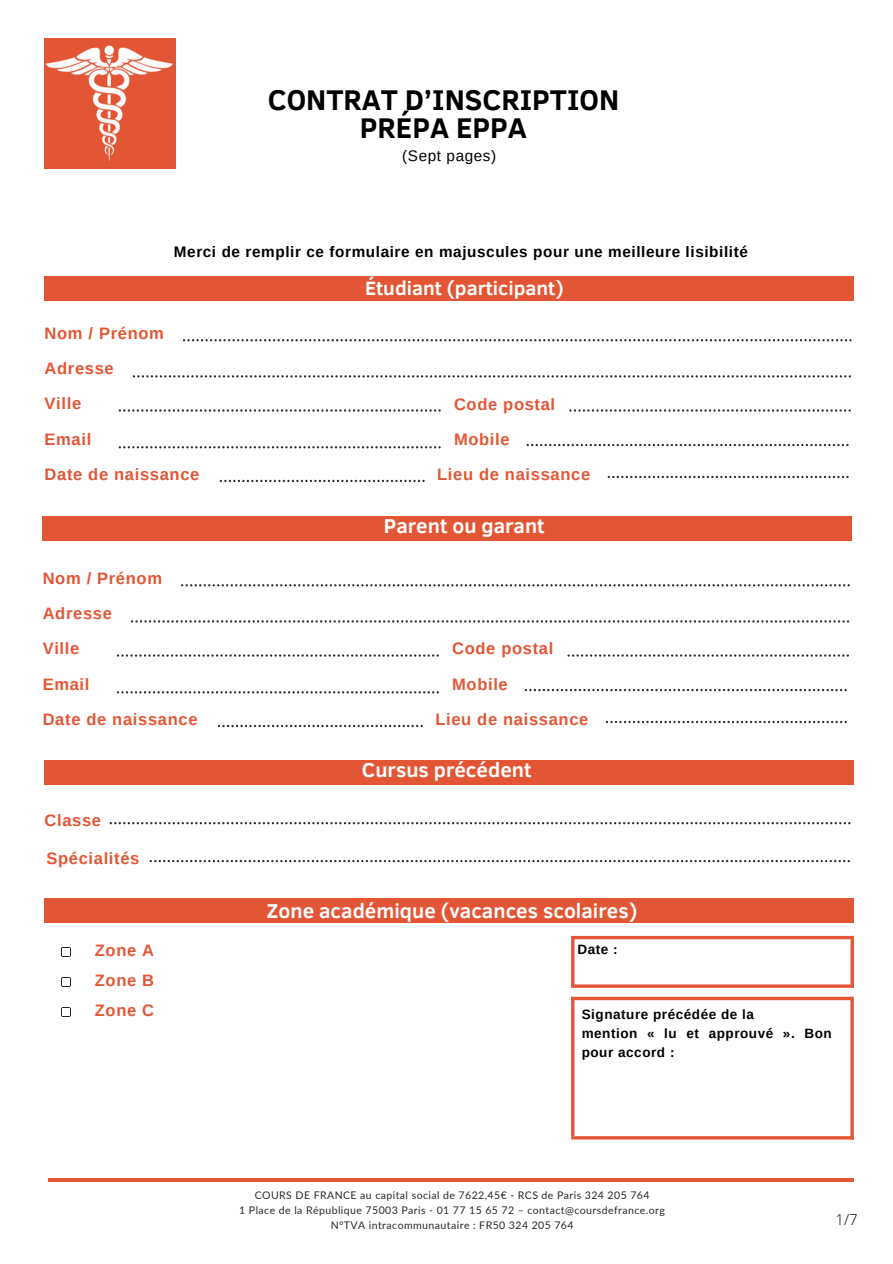
<style>
.page{position:relative;width:893px;height:1264px;background:#fff}
.page>*{position:absolute;margin:0;border:0;box-sizing:border-box;transform-origin:0 0}
.t1{font:700 29.25px "Clear Sans";color:#000}
.t2{font:700 20.55px "Clear Sans";color:#fff}
.t3{font:700 19.8px "Clear Sans";color:#fff}
.t4{font:700 16.5px "Arimo";letter-spacing:.04em;color:#e35635}
.t5{font:700 15.3px "Arimo";letter-spacing:.04em;color:#000}
.t6{font:15.3px "Arimo";letter-spacing:.04em;color:#000}
.t7{font:300 15px "Open Sans";color:#000}
.t8{font:700 13.5px/19.2px "Arimo";letter-spacing:.04em;color:#000}
.t9{font:10.5px "Lato";letter-spacing:.04em;color:#2a2a28}
</style>
<div class="page">
<svg style="left:183px;top:339px;width:668px;height:2px"></svg>
<svg style="left:133px;top:375px;width:717px;height:2px"></svg>
<svg style="left:119px;top:409px;width:321px;height:2px"></svg>
<svg style="left:569px;top:409px;width:281px;height:2px"></svg>
<svg style="left:119px;top:446px;width:321px;height:2px"></svg>
<svg style="left:220px;top:480px;width:204px;height:2px"></svg>
<svg style="left:607px;top:476px;width:241px;height:2px"></svg>
<svg style="left:526px;top:444px;width:322px;height:2px"></svg>
<div style="left:45px;top:277px;width:808px;height:24px;background:#e35635"></div>
<div style="left:43px;top:516px;width:809px;height:25px;background:#e35635"></div>
<div style="left:45px;top:760px;width:808px;height:24px;background:#e35635"></div>
<svg style="left:181px;top:584px;width:668px;height:2px"></svg>
<svg style="left:131px;top:620px;width:718px;height:2px"></svg>
<svg style="left:117px;top:654px;width:322px;height:2px"></svg>
<svg style="left:567px;top:654px;width:281px;height:2px"></svg>
<svg style="left:117px;top:691px;width:322px;height:2px"></svg>
<svg style="left:218px;top:725px;width:205px;height:2px"></svg>
<svg style="left:606px;top:721px;width:240px;height:2px"></svg>
<svg style="left:524px;top:689px;width:322px;height:2px"></svg>
<svg style="left:110px;top:822px;width:740px;height:2px"></svg>
<div style="left:45px;top:898px;width:808px;height:25px;background:#e35635"></div>
<svg style="left:61px;top:947px;width:10px;height:10px"></svg>
<svg style="left:61px;top:977px;width:10px;height:10px"></svg>
<svg style="left:61px;top:1007px;width:10px;height:10px"></svg>
<hr style="left:571px;top:1136px;width:282px;height:3px;background:#e35635">
<hr style="left:850px;top:996px;width:3px;height:143px;background:#e35635">
<hr style="left:571px;top:996px;width:3px;height:140px;background:#e35635">
<svg style="left:571px;top:996px;width:281px;height:4px"></svg>
<hr style="left:571px;top:984px;width:282px;height:3px;background:#e35635">
<hr style="left:850px;top:935px;width:3px;height:52px;background:#e35635">
<hr style="left:571px;top:935px;width:3px;height:51px;background:#e35635">
<svg style="left:571px;top:935px;width:282px;height:4px"></svg>
<img style="left:45px;top:39px;width:130px;height:129px">
<hr style="left:49px;top:1178px;width:804px;height:3px;background:#e35635">
<svg style="left:150px;top:860px;width:699px;height:2px"></svg>
<p class="t1" style="left:268px;top:78px;width:353px">CONTRAT D’INSCRIPTION</p>
<p class="t1" style="left:360px;top:106px;width:169px">PRÉPA EPPA</p>
<p class="t6" style="left:402px;top:147px;width:96px">(Sept pages)</p>
<p class="t5" style="left:174px;top:243px;width:575px">Merci de remplir ce formulaire en majuscules pour une meilleure lisibilité</p>
<p class="t4" style="left:45px;top:324px;width:121px">Nom / Prénom</p>
<p class="t4" style="left:45px;top:359px;width:71px">Adresse</p>
<p class="t3" style="left:365px;top:273px;width:200px">Étudiant (participant)</p>
<p class="t4" style="left:45px;top:394px;width:38px">Ville</p>
<p class="t4" style="left:45px;top:430px;width:48px">Email</p>
<p class="t4" style="left:45px;top:465px;width:156px">Date de naissance</p>
<p class="t4" style="left:437px;top:465px;width:154px">Lieu de naissance</p>
<p class="t4" style="left:454px;top:395px;width:103px">Code postal</p>
<p class="t4" style="left:454px;top:430px;width:57px">Mobile</p>
<p class="t4" style="left:43px;top:569px;width:121px">Nom / Prénom</p>
<p class="t4" style="left:43px;top:604px;width:71px">Adresse</p>
<p class="t2" style="left:384px;top:511px;width:162px">Parent ou garant</p>
<p class="t4" style="left:43px;top:639px;width:38px">Ville</p>
<p class="t4" style="left:43px;top:675px;width:48px">Email</p>
<p class="t4" style="left:43px;top:710px;width:156px">Date de naissance</p>
<p class="t4" style="left:435px;top:710px;width:154px">Lieu de naissance</p>
<p class="t4" style="left:452px;top:639px;width:103px">Code postal</p>
<p class="t4" style="left:452px;top:675px;width:57px">Mobile</p>
<p class="t4" style="left:45px;top:811px;width:58px">Classe</p>
<p class="t4" style="left:46px;top:849px;width:94px">Spécialités</p>
<p class="t4" style="left:95px;top:940px;width:61px">Zone A</p>
<p class="t4" style="left:95px;top:971px;width:61px">Zone B</p>
<p class="t4" style="left:95px;top:1001px;width:61px">Zone C</p>
<p class="t2" style="left:362px;top:755px;width:171px">Cursus précédent</p>
<p class="t2" style="left:267px;top:895px;width:372px">Zone académique (vacances scolaires)</p>
<p class="t8" style="left:577px;top:939px;width:42px">Date :</p>
<p class="t8" style="left:581px;top:1004px;width:174px">Signature précédée de la</p>
<p class="t8" style="left:581px;top:1023px;width:251px">mention « lu et approuvé ». Bon pour accord :</p>
<p class="t9" style="left:255px;top:1188px;width:396px">COURS DE FRANCE au capital social de 7622,45€ - RCS de Paris 324 205 764</p>
<p class="t9" style="left:239px;top:1203px;width:427px">1 Place de la République 75003 Paris - 01 77 15 65 72 – contact@coursdefrance.org</p>
<p class="t9" style="left:330px;top:1218px;width:244px">N°TVA intracommunautaire : FR50 324 205 764</p>
<p class="t7" style="left:835px;top:1208px;width:24px">1/7</p>
</div>
